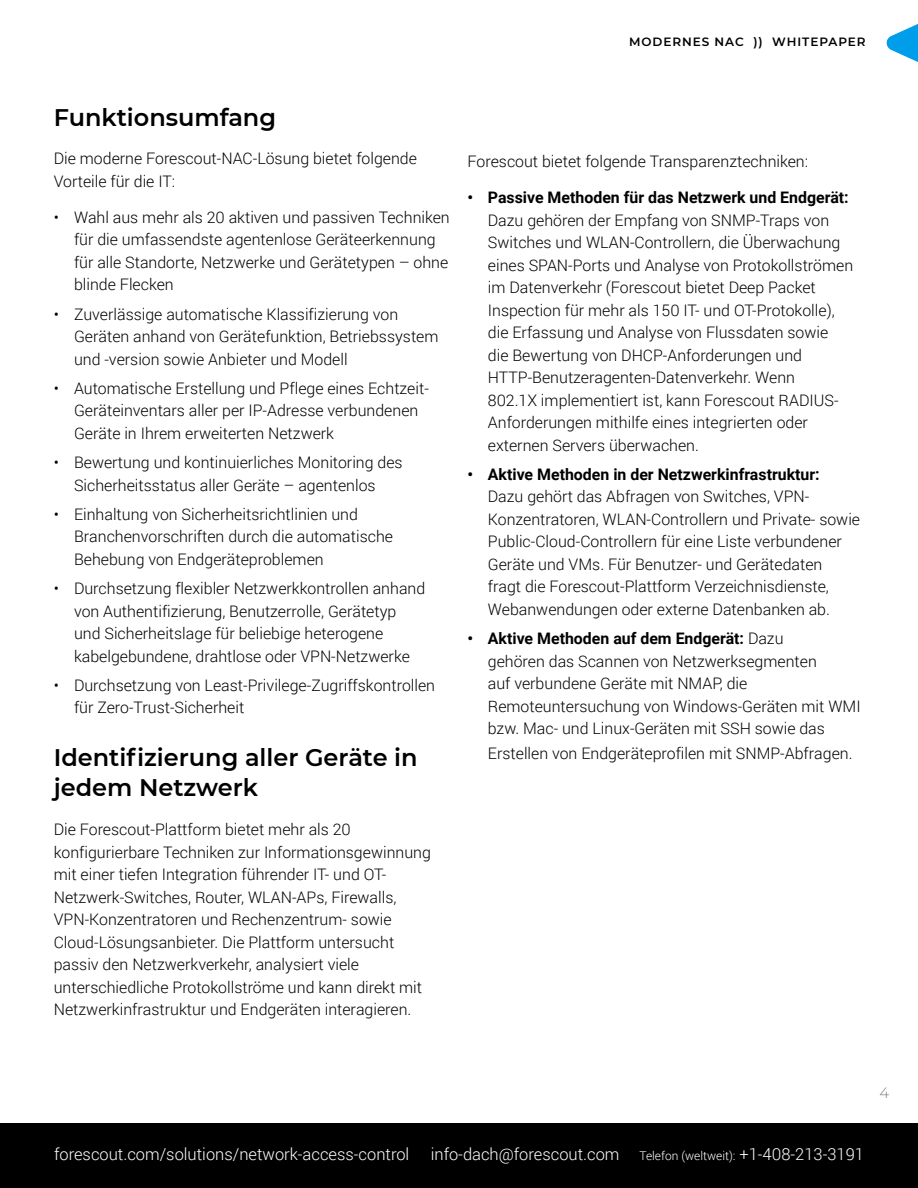
<style>
.page{position:relative;width:918px;height:1188px;background:#fff}
.page>*{position:absolute;margin:0;border:0;box-sizing:border-box;transform-origin:0 0}
.subhead{font:600 24px/30px "Montserrat";color:#000}
.footer_text{font:300 16.5px "Roboto";color:#fff}
.body_copy{font:300 15.9px/22.5px "Roboto";color:#000}
.t1{font:300 15px "Montserrat";color:#808080}
.footer_text-2{font:300 12px "Roboto";color:#fff}
.white_paper_name_hea{font:600 12px "Montserrat";letter-spacing:.08em;color:#000}
.s1{font-weight:700}
.s2{font-size:16.5px}
</style>
<div class="page">
<svg style="left:886px;top:24px;width:32px;height:38px"></svg>
<div style="left:0;top:1123px;width:918px;height:65px;background:#000"></div>
<p class="white_paper_name_hea" style="left:629px;top:34px;width:238px">MODERNES NAC )) WHITEPAPER</p>
<p class="subhead" style="left:54px;top:101px;width:224px">Funktionsumfang</p>
<p class="body_copy" style="left:54px;top:147px;width:365px">Die moderne Forescout-NAC-Lösung bietet folgende<br>Vorteile für die IT:</p>
<p class="body_copy" style="left:74px;top:205px;width:377px;text-indent:-20px">• Wahl aus mehr als 20 aktiven und passiven Techniken für die umfassendste agentenlose Geräteerkennung für alle Standorte, Netzwerke und Gerätetypen – ohne blinde Flecken</p>
<p class="body_copy" style="left:74px;top:302px;width:366px;text-indent:-20px">• Zuverlässige automatische Klassifizierung von<br>Geräten anhand von Gerätefunktion, Betriebssystem und -version sowie Anbieter und Modell</p>
<p class="body_copy" style="left:74px;top:376px;width:356px;text-indent:-20px">• Automatische Erstellung und Pflege eines Echtzeit-<br>Geräteinventars aller per IP-Adresse verbundenen<br>Geräte in Ihrem erweiterten Netzwerk</p>
<p class="body_copy" style="left:54px;top:451px;width:350px;text-align:center">• Bewertung und kontinuierliches Monitoring des<br>Sicherheitsstatus aller Geräte – agentenlos</p>
<p class="body_copy" style="left:74px;top:502px;width:321px;text-indent:-20px">• Einhaltung von Sicherheitsrichtlinien und<br>Branchenvorschriften durch die automatische<br>Behebung von Endgeräteproblemen</p>
<p class="body_copy" style="left:74px;top:577px;width:353px;text-indent:-20px">• Durchsetzung flexibler Netzwerkkontrollen anhand von Authentifizierung, Benutzerrolle, Gerätetyp und Sicherheitslage für beliebige heterogene kabelgebundene, drahtlose oder VPN-Netzwerke</p>
<p class="body_copy" style="left:74px;top:673px;width:363px;text-indent:-20px">• Durchsetzung von Least-Privilege-Zugriffskontrollen für Zero-Trust-Sicherheit</p>
<p class="subhead" style="left:54px;top:742px;width:365px">Identifizierung aller Geräte in jedem Netzwerk</p>
<p class="body_copy" style="left:54px;top:818px;width:379px">Die Forescout-Plattform bietet mehr als 20 konfigurierbare Techniken zur Informationsgewinnung mit einer tiefen Integration führender IT- und OT-Netzwerk-Switches, Router, WLAN-APs, Firewalls, VPN-Konzentratoren und Rechenzentrum- sowie Cloud-Lösungsanbieter. Die Plattform untersucht passiv den Netzwerkverkehr, analysiert viele unterschiedliche Protokollströme und kann direkt mit Netzwerkinfrastruktur und Endgeräten interagieren.</p>
<p class="body_copy" style="left:468px;top:150px;width:342px">Forescout bietet folgende Transparenztechniken:</p>
<p class="body_copy" style="left:488px;top:186px;width:367px;text-indent:-20px"><span class="s1">• Passive Methoden für das Netzwerk und Endgerät:<br></span>Dazu gehören der Empfang von SNMP-Traps von Switches und WLAN-Controllern, die Überwachung eines SPAN-Ports und Analyse von Protokollströmen im Datenverkehr (Forescout bietet Deep Packet Inspection für mehr als 150 IT- und OT-Protokolle), die Erfassung und Analyse von Flussdaten sowie<br>die Bewertung von DHCP-Anforderungen und HTTP-Benutzeragenten-Datenverkehr. Wenn<br>802.1X implementiert ist, kann Forescout RADIUS-Anforderungen mithilfe eines integrierten oder externen Servers überwachen.</p>
<p class="body_copy" style="left:488px;top:463px;width:374px;text-indent:-20px"><span class="s1">• Aktive Methoden in der Netzwerkinfrastruktur:<br></span>Dazu gehört das Abfragen von Switches, VPN-Konzentratoren, WLAN-Controllern und Private- sowie Public-Cloud-Controllern für eine Liste verbundener Geräte und VMs. Für Benutzer- und Gerätedaten<br>fragt die Forescout-Plattform Verzeichnisdienste, Webanwendungen oder externe Datenbanken ab.</p>
<p class="body_copy" style="left:488px;top:627px;width:374px;text-indent:-20px"><span class="s1">• Aktive Methoden auf dem Endgerät:</span> Dazu<br>gehören das Scannen von Netzwerksegmenten<br>auf verbundene Geräte mit NMAP, die Remoteuntersuchung von Windows-Geräten mit WMI bzw. Mac- und Linux-Geräten mit SSH sowie das</p>
<p class="body_copy" style="left:488px;top:742px;width:366px">Erstellen von Endgeräteprofilen mit SNMP-Abfragen.</p>
<p class="footer_text" style="left:54px;top:1143px;width:357px">forescout.com/solutions/network-access-control</p>
<p class="footer_text" style="left:431px;top:1143px;width:190px">info-dach@forescout.com</p>
<p class="footer_text-2" style="left:640px;top:1148px;width:226px">Telefon (weltweit): <span class="s2">+1-408-213-3191</span></p>
<p class="t1" style="left:880px;top:1082px;width:11px">4</p>
</div>
